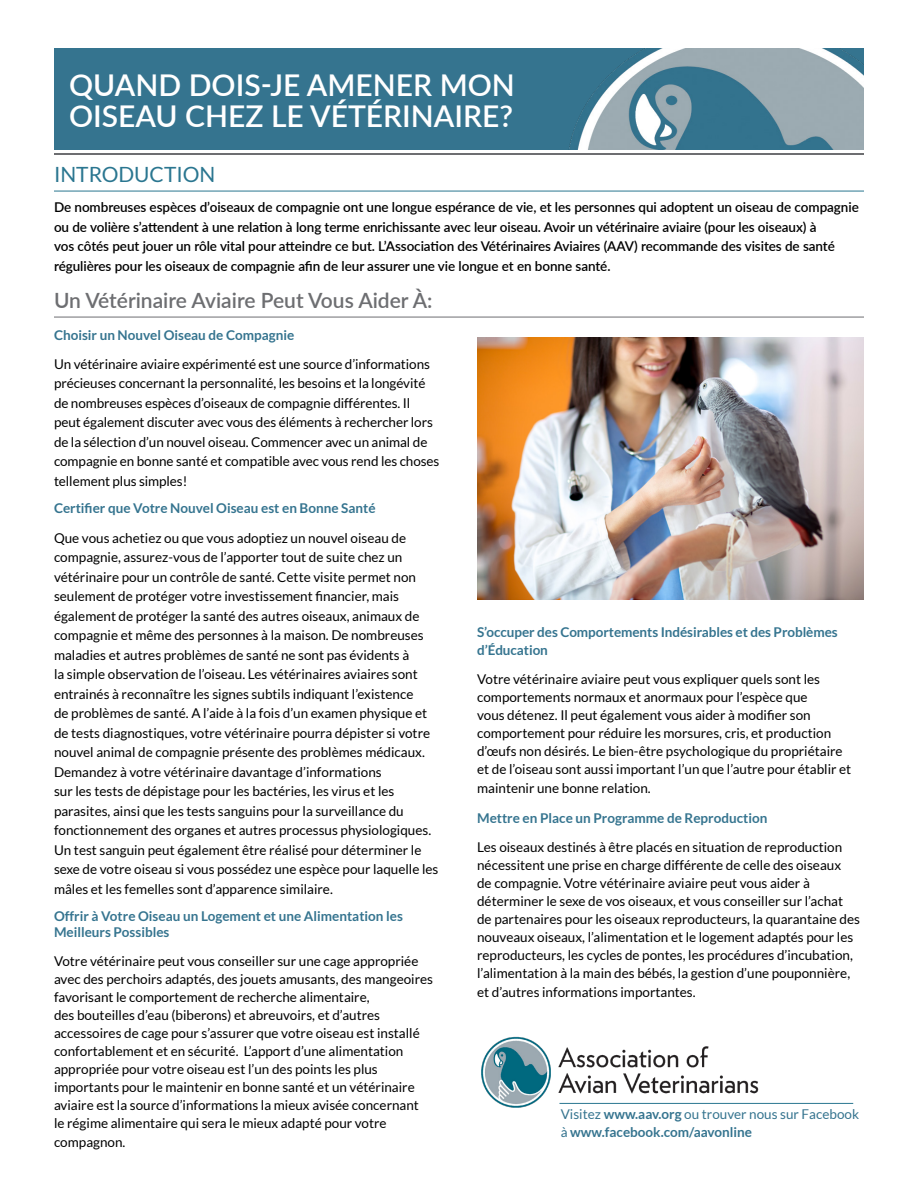
<style>
.page{position:relative;width:918px;height:1188px;background:#fff}
.page>*{position:absolute;margin:0;border:0;box-sizing:border-box;transform-origin:0 0}
.t1{font:600 30px/31.5px "Lato";color:#fff}
.Para_Heading{font:600 21px "Lato";color:#6d6e71}
.Para_Heading-2{font:21px "Lato";color:#2a7690}
.Para{font:13.5px/19.5px "Lato";color:#000}
.Para-2{font:600 13.5px/19.5px "Lato";letter-spacing:-.005em;color:#000}
.Para-3{font:700 13.5px/18px "Lato";color:#35748f}
.Para_Heading-3{font:700 13.5px/18px "Lato";color:#35748f}
.s1{font-weight:400}
</style>
<div class="page">
<div style="left:54px;top:49px;width:810px;height:101px;background:#35748f"></div>
<img style="left:569px;top:49px;width:295px;height:101px">
<hr style="left:54px;top:153px;width:810px;height:1px;background:#6d6e71">
<hr style="left:54px;top:191px;width:810px;height:1px;background:#2a7690">
<hr style="left:54px;top:317px;width:810px;height:1px;background:#6d6e71">
<img style="left:477px;top:337px;width:387px;height:262px">
<hr style="left:559px;top:1103px;width:294px;height:1px;background:#2a7690">
<img style="left:481px;top:1036px;width:286px;height:72px">
<p class="t1" style="left:69px;top:68px;width:447px">QUAND DOIS-JE AMENER MON<br>OISEAU CHEZ LE VÉTÉRINAIRE?</p>
<p class="Para_Heading-2" style="left:54px;top:163px;width:163px">INTRODUCTION</p>
<p class="Para-2" style="left:54px;top:197px;width:806px">De nombreuses espèces d’oiseaux de compagnie ont une longue espérance de vie, et les personnes qui adoptent un oiseau de compagnie ou de volière s’attendent à une relation à long terme enrichissante avec leur oiseau. Avoir un vétérinaire aviaire (pour les oiseaux) à<br>vos côtés peut jouer un rôle vital pour atteindre ce but. L’Association des Vétérinaires Aviaires (AAV) recommande des visites de santé régulières pour les oiseaux de compagnie afin de leur assurer une vie longue et en bonne santé.</p>
<p class="Para_Heading" style="left:54px;top:285px;width:380px">Un Vétérinaire Aviaire Peut Vous Aider À:</p>
<p class="Para-3" style="left:54px;top:326px;width:242px">Choisir un Nouvel Oiseau de Compagnie</p>
<p class="Para" style="left:54px;top:354px;width:387px">Un vétérinaire aviaire expérimenté est une source d’informations précieuses concernant la personnalité, les besoins et la longévité de nombreuses espèces d’oiseaux de compagnie différentes. Il peut également discuter avec vous des éléments à rechercher lors de la sélection d’un nouvel oiseau. Commencer avec un animal de compagnie en bonne santé et compatible avec vous rend les choses tellement plus simples!</p>
<p class="Para-3" style="left:54px;top:499px;width:323px">Certifier que Votre Nouvel Oiseau est en Bonne Santé</p>
<p class="Para" style="left:54px;top:528px;width:386px">Que vous achetiez ou que vous adoptiez un nouvel oiseau de compagnie, assurez-vous de l’apporter tout de suite chez un vétérinaire pour un contrôle de santé. Cette visite permet non seulement de protéger votre investissement financier, mais également de protéger la santé des autres oiseaux, animaux de compagnie et même des personnes à la maison. De nombreuses maladies et autres problèmes de santé ne sont pas évidents à<br>la simple observation de l’oiseau. Les vétérinaires aviaires sont entrainés à reconnaître les signes subtils indiquant l’existence<br>de problèmes de santé. A l’aide à la fois d’un examen physique et de tests diagnostiques, votre vétérinaire pourra dépister si votre nouvel animal de compagnie présente des problèmes médicaux.<br>Demandez à votre vétérinaire davantage d’informations<br>sur les tests de dépistage pour les bactéries, les virus et les parasites, ainsi que les tests sanguins pour la surveillance du fonctionnement des organes et autres processus physiologiques.<br>Un test sanguin peut également être réalisé pour déterminer le sexe de votre oiseau si vous possédez une espèce pour laquelle les mâles et les femelles sont d’apparence similaire.</p>
<p class="Para-3" style="left:54px;top:907px;width:350px;line-height:16.5px">Offrir à Votre Oiseau un Logement et une Alimentation les<br>Meilleurs Possibles</p>
<p class="Para" style="left:54px;top:952px;width:381px;line-height:18px">Votre vétérinaire peut vous conseiller sur une cage appropriée avec des perchoirs adaptés, des jouets amusants, des mangeoires favorisant le comportement de recherche alimentaire,<br>des bouteilles d’eau (biberons) et abreuvoirs, et d’autres accessoires de cage pour s’assurer que votre oiseau est installé confortablement et en sécurité. L’apport d’une alimentation appropriée pour votre oiseau est l’un des points les plus importants pour le maintenir en bonne santé et un vétérinaire aviaire est la source d’informations la mieux avisée concernant<br>le régime alimentaire qui sera le mieux adapté pour votre</p>
<p class="Para" style="left:54px;top:1133px;width:73px">compagnon.</p>
<p class="Para-3" style="left:477px;top:623px;width:362px">S’occuper des Comportements Indésirables et des Problèmes d’Éducation</p>
<p class="Para" style="left:477px;top:670px;width:376px;line-height:18px">Votre vétérinaire aviaire peut vous expliquer quels sont les comportements normaux et anormaux pour l’espèce que<br>vous détenez. Il peut également vous aider à modifier son comportement pour réduire les morsures, cris, et production d’œufs non désirés. Le bien-être psychologique du propriétaire et de l’oiseau sont aussi important l’un que l’autre pour établir et</p>
<p class="Para" style="left:477px;top:779px;width:175px">maintenir une bonne relation.</p>
<p class="Para-3" style="left:477px;top:809px;width:292px">Mettre en Place un Programme de Reproduction</p>
<p class="Para" style="left:477px;top:838px;width:385px;line-height:18px">Les oiseaux destinés à être placés en situation de reproduction nécessitent une prise en charge différente de celle des oiseaux<br>de compagnie. Votre vétérinaire aviaire peut vous aider à déterminer le sexe de vos oiseaux, et vous conseiller sur l’achat de partenaires pour les oiseaux reproducteurs, la quarantaine des nouveaux oiseaux, l’alimentation et le logement adaptés pour les reproducteurs, les cycles de pontes, les procédures d’incubation, l’alimentation à la main des bébés, la gestion d’une pouponnière,</p>
<p class="Para" style="left:477px;top:983px;width:220px">et d’autres informations importantes.</p>
<p class="Para_Heading-3" style="left:561px;top:1105px;width:300px"><span class="s1">Visitez</span> www.aav.org <span class="s1">ou trouver nous sur Facebook à</span> www.facebook.com/aavonline</p>
</div>
